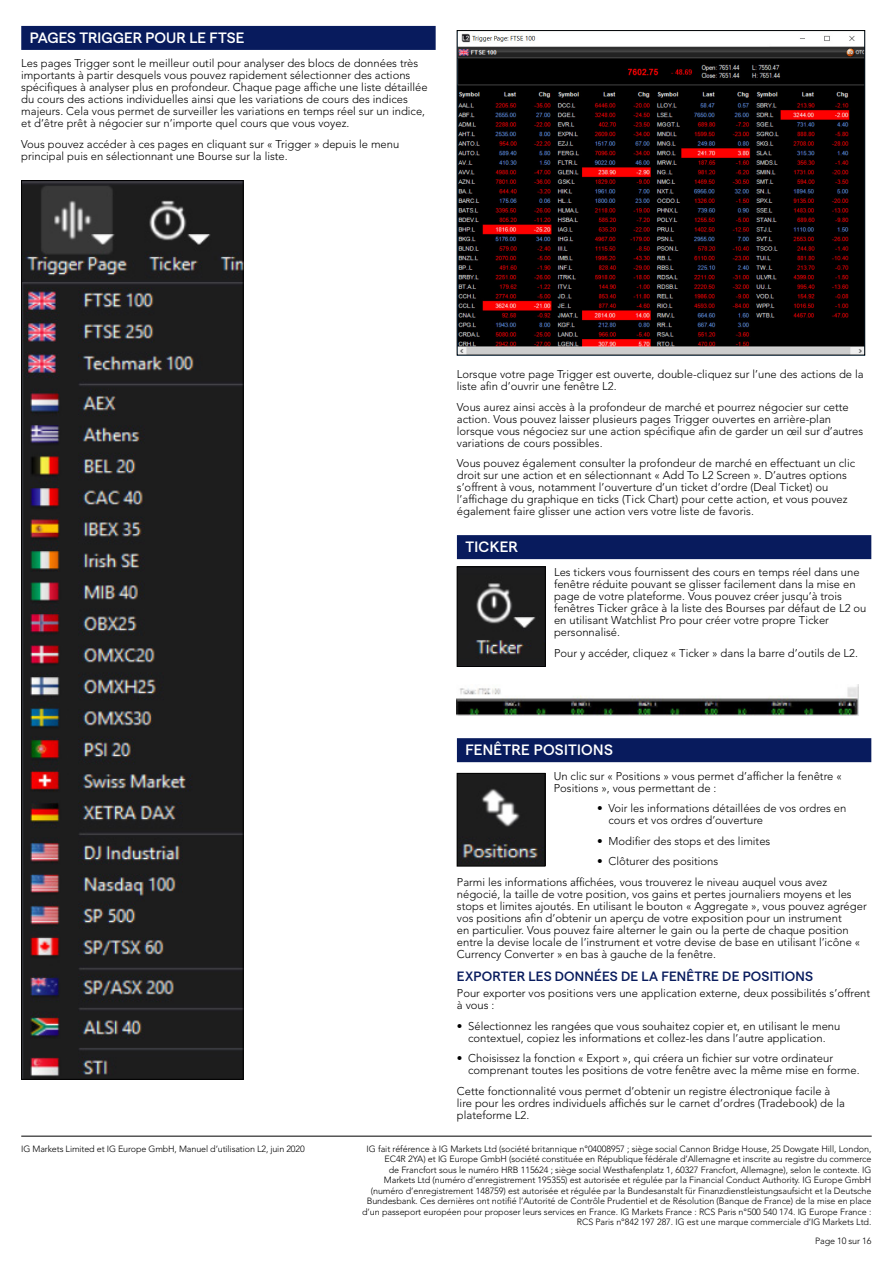
<style>
.page{position:relative;width:893px;height:1263px;background:#fff}
.page>*{position:absolute;margin:0;border:0;box-sizing:border-box;transform-origin:0 0}
.t1{font:500 15px "Matter SQ";letter-spacing:.01em;color:#fff}
.t2{font:500 13.5px "Matter SQ";letter-spacing:.015em;color:#081b5d}
.t3{font:300 11.25px/12px "Avenir LT Std";color:#000}
.t4{font:300 9px/10.5px "Avenir LT Std";letter-spacing:-.005em;color:#000;text-align:right}
</style>
<div class="page">
<hr style="left:21px;top:1136px;width:851px;height:1px;background:#000">
<div style="left:21px;top:26px;width:415px;height:24px;background:#081b5d"></div>
<img style="left:23px;top:182px;width:218px;height:895px">
<div style="left:21px;top:180px;width:222px;height:899px;border:1px solid #000"></div>
<div style="left:457px;top:535px;width:414px;height:24px;background:#081b5d"></div>
<div style="left:457px;top:738px;width:414px;height:24px;background:#081b5d"></div>
<img style="left:459px;top:33px;width:404px;height:320px">
<div style="left:457px;top:30px;width:408px;height:325px;border:1px solid #000"></div>
<img style="left:459px;top:569px;width:84px;height:96px">
<div style="left:457px;top:567px;width:88px;height:100px;border:1px solid #000"></div>
<img style="left:457px;top:684px;width:401px;height:31px">
<img style="left:459px;top:775px;width:84px;height:89px">
<div style="left:457px;top:773px;width:88px;height:93px;border:1px solid #000"></div>
<h1 class="t1" style="left:30px;top:26px;width:216px">PAGES TRIGGER POUR LE FTSE</h1>
<p class="t3" style="left:21px;top:57px;width:408px">Les pages Trigger sont le meilleur outil pour analyser des blocs de données très importants à partir desquels vous pouvez rapidement sélectionner des actions spécifiques à analyser plus en profondeur. Chaque page affiche une liste détaillée du cours des actions individuelles ainsi que les variations de cours des indices majeurs. Cela vous permet de surveiller les variations en temps réel sur un indice, et d’être prêt à négocier sur n’importe quel cours que vous voyez.</p>
<p class="t3" style="left:21px;top:138px;width:380px">Vous pouvez accéder à ces pages en cliquant sur « Trigger » depuis le menu principal puis en sélectionnant une Bourse sur la liste.</p>
<p class="t3" style="left:457px;top:369px;width:408px">Lorsque votre page Trigger est ouverte, double-cliquez sur l’une des actions de la liste afin d’ouvrir une fenêtre L2.</p>
<p class="t3" style="left:457px;top:401px;width:408px">Vous aurez ainsi accès à la profondeur de marché et pourrez négocier sur cette action. Vous pouvez laisser plusieurs pages Trigger ouvertes en arrière-plan lorsque vous négociez sur une action spécifique afin de garder un œil sur d’autres variations de cours possibles.</p>
<p class="t3" style="left:457px;top:458px;width:400px">Vous pouvez également consulter la profondeur de marché en effectuant un clic droit sur une action et en sélectionnant « Add To L2 Screen ». D’autres options s’offrent à vous, notamment l’ouverture d’un ticket d’ordre (Deal Ticket) ou l’affichage du graphique en ticks (Tick Chart) pour cette action, et vous pouvez également faire glisser une action vers votre liste de favoris.</p>
<h1 class="t1" style="left:465px;top:535px;width:54px">TICKER</h1>
<p class="t3" style="left:554px;top:567px;width:314px">Les tickers vous fournissent des cours en temps réel dans une fenêtre réduite pouvant se glisser facilement dans la mise en page de votre plateforme. Vous pouvez créer jusqu’à trois fenêtres Ticker grâce à la liste des Bourses par défaut de L2 ou en utilisant Watchlist Pro pour créer votre propre Ticker personnalisé.</p>
<p class="t3" style="left:554px;top:647px;width:305px">Pour y accéder, cliquez « Ticker » dans la barre d’outils de L2.</p>
<h1 class="t1" style="left:465px;top:738px;width:149px">FENÊTRE POSITIONS</h1>
<p class="t3" style="left:554px;top:770px;width:290px">Un clic sur « Positions » vous permet d’afficher la fenêtre «<br>Positions », vous permettant de :</p>
<p class="t3" style="left:608px;top:802px;width:239px;text-indent:-11px">• Voir les informations détaillées de vos ordres en cours et vos ordres d’ouverture</p>
<p class="t3" style="left:597px;top:835px;width:175px">• Modifier des stops et des limites</p>
<p class="t3" style="left:457px;top:851px;width:372px;line-height:20.5px;text-indent:140px">• Clôturer des positions<br>Parmi les informations affichées, vous trouverez le niveau auquel vous avez</p>
<p class="t3" style="left:457px;top:888px;width:411px">négocié, la taille de votre position, vos gains et pertes journaliers moyens et les stops et limites ajoutés. En utilisant le bouton « Aggregate », vous pouvez agréger vos positions afin d’obtenir un aperçu de votre exposition pour un instrument<br>en particulier. Vous pouvez faire alterner le gain ou la perte de chaque position entre la devise locale de l’instrument et votre devise de base en utilisant l’icône « Currency Converter » en bas à gauche de la fenêtre.</p>
<p class="t2" style="left:457px;top:966px;width:358px">EXPORTER LES DONNÉES DE LA FENÊTRE DE POSITIONS</p>
<p class="t3" style="left:457px;top:987px;width:415px">Pour exporter vos positions vers une application externe, deux possibilités s’offrent à vous :</p>
<p class="t3" style="left:457px;top:1020px;width:385px;text-align:center">• Sélectionnez les rangées que vous souhaitez copier et, en utilisant le menu contextuel, copiez les informations et collez-les dans l’autre application.</p>
<p class="t3" style="left:468px;top:1052px;width:393px;text-indent:-11px">• Choisissez la fonction « Export », qui créera un fichier sur votre ordinateur comprenant toutes les positions de votre fenêtre avec la même mise en forme.</p>
<p class="t3" style="left:457px;top:1085px;width:389px">Cette fonctionnalité vous permet d’obtenir un registre électronique facile à lire pour les ordres individuels affichés sur le carnet d’ordres (Tradebook) de la plateforme L2.</p>
<p class="t4" style="left:21px;top:1143px;width:285px">IG Markets Limited et IG Europe GmbH, Manuel d’utilisation L2, juin 2020</p>
<p class="t4" style="left:362px;top:1143px;width:511px">IG fait référence à IG Markets Ltd (société britannique n°04008957 ; siège social Cannon Bridge House, 25 Dowgate Hill, London, EC4R 2YA) et IG Europe GmbH (société constituée en République fédérale d’Allemagne et inscrite au registre du commerce<br>de Francfort sous le numéro HRB 115624 ; siège social Westhafenplatz 1, 60327 Francfort, Allemagne), selon le contexte. IG Markets Ltd (numéro d’enregistrement 195355) est autorisée et régulée par la Financial Conduct Authority. IG Europe GmbH (numéro d’enregistrement 148759) est autorisée et régulée par la Bundesanstalt für Finanzdienstleistungsaufsicht et la Deutsche Bundesbank. Ces dernières ont notifié l’Autorité de Contrôle Prudentiel et de Résolution (Banque de France) de la mise en place d’un passeport européen pour proposer leurs services en France. IG Markets France : RCS Paris n°500 540 174. IG Europe France :<br>RCS Paris n°842 197 287. IG est une marque commerciale d’IG Markets Ltd.</p>
<p class="t4" style="left:815px;top:1235px;width:58px">Page 10 sur 16</p>
</div>
